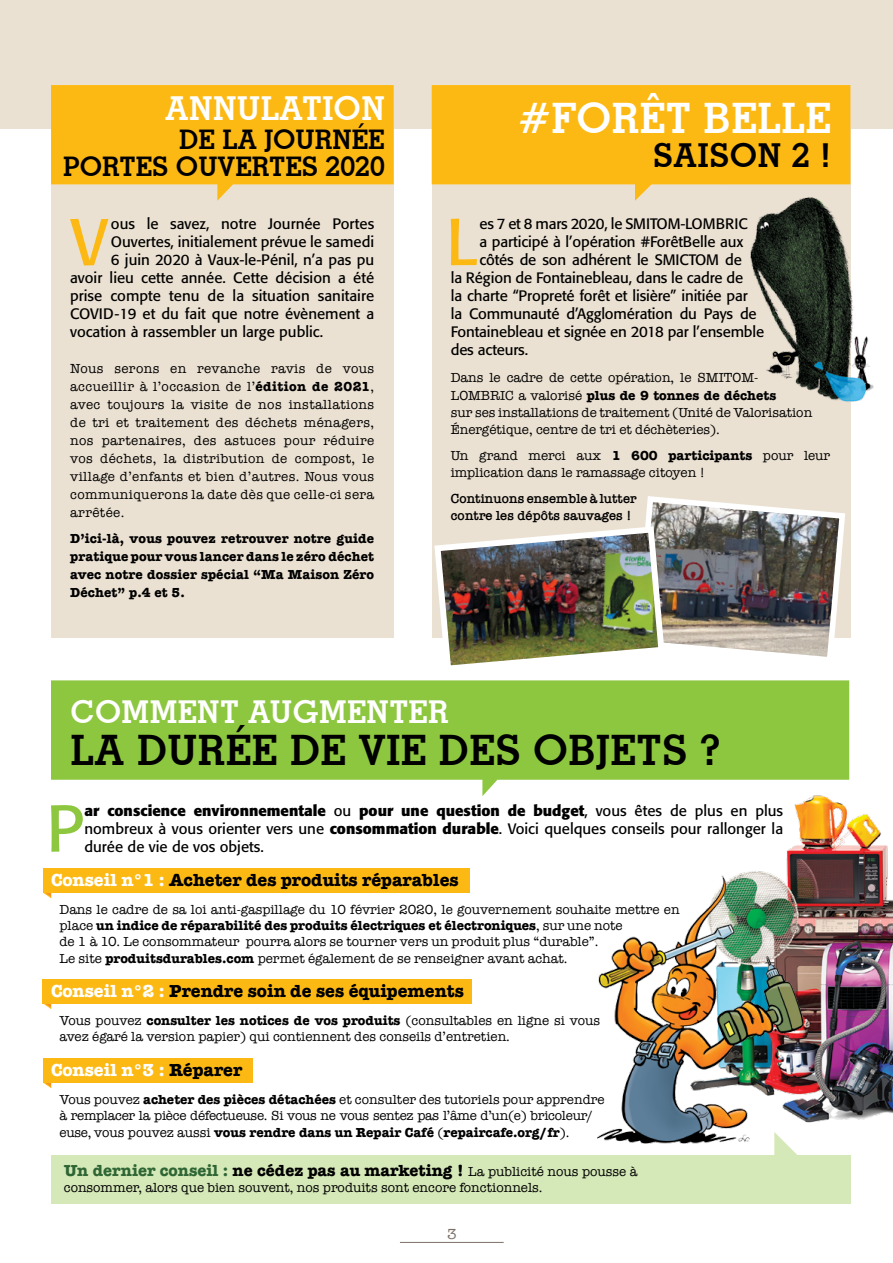
<style>
.page{position:relative;width:893px;height:1263px;background:#fff}
.page>*{position:absolute;margin:0;border:0;box-sizing:border-box;transform-origin:0 0}
.t1{font:65.55px "Formata";color:#fdb913}
.t2{font:65.55px "Formata";color:#8dc63f}
.t3{font:700 42px "Stymie BT";letter-spacing:.01em;color:#000}
.t4{font:700 42px "Stymie BT";letter-spacing:.01em;color:#fff}
.t5{font:700 33px "Stymie BT";color:#fff}
.t6{font:700 33px "Stymie BT";letter-spacing:.02em;color:#000}
.t7{font:700 31.5px "Stymie BT";color:#fff}
.t8{font:700 27px/27px "Stymie BT";color:#000;text-align:right}
.t9{font:700 18px "American Typewriter";color:#000}
.t10{font:700 18px "American Typewriter";color:#fff}
.t11{font:700 16.5px "American Typewriter";color:#000}
.t12{font:15px/18px "Formata";color:#000;text-align:justify}
.t13{font:15px "American Typewriter";color:#7d7067}
.t14{font:13.5px/18px "American Typewriter";color:#000}
.t15{font:13.5px/16.2px "American Typewriter";letter-spacing:-.02em;color:#000}
.t16{font:700 13.5px/18px "American Typewriter";letter-spacing:.01em;color:#000;text-align:justify}
.t17{font:600 13.5px/17.2px "American Typewriter";color:#000}
.s1{font-weight:700}
.s2{color:#fff}
.s3{color:#000}
.s4{color:#2e6534}
.s5{font-weight:400;font-size:13.5px}
</style>
<div class="page">
<div style="left:0;top:0;width:893px;height:128px;background:#ebe1d2"></div>
<hr style="left:400px;top:1242px;width:104px;height:1px;background:#7d7067">
<svg style="left:51px;top:680px;width:798px;height:116px;fill:#8dc63f"></svg>
<svg style="left:43px;top:1082px;width:10px;height:6px"></svg>
<div style="left:43px;top:1058px;width:210px;height:24px;background:#fdb913"></div>
<svg style="left:42px;top:996px;width:11px;height:13px"></svg>
<div style="left:43px;top:979px;width:429px;height:24px;background:#fdb913"></div>
<svg style="left:43px;top:892px;width:10px;height:6px"></svg>
<div style="left:43px;top:868px;width:426px;height:24px;background:#fdb913"></div>
<svg style="left:774px;top:1152px;width:23px;height:3px"></svg>
<div style="left:51px;top:1155px;width:799px;height:48px;background:#d5e8b7"></div>
<div style="left:432px;top:85px;width:418px;height:553px;background:#ebe1d2"></div>
<svg style="left:432px;top:85px;width:418px;height:116px;fill:#fdb913"></svg>
<div style="left:51px;top:85px;width:343px;height:553px;background:#ebe1d2"></div>
<svg style="left:51px;top:85px;width:343px;height:116px"></svg>
<img style="left:685px;top:767px;width:208px;height:385px">
<img style="left:597px;top:875px;width:208px;height:271px">
<img style="left:434px;top:496px;width:411px;height:170px">
<img style="left:722px;top:179px;width:152px;height:235px">
<h3 class="t5" style="left:165px;top:88px;width:24px">ANNULA</h3>
<h3 class="t5" style="left:302px;top:88px;width:42px">TION</h3>
<h3 class="t8" style="left:179px;top:125px;width:115px">DE LA JOURN</h3>
<h3 class="t8" style="left:63px;top:125px;width:323px">ÉE<br>PORTES OUVERTES 2020</h3>
<h1 class="t1" style="left:70px;top:202px;width:40px">V</h1>
<p class="t12" style="left:111px;top:215px;width:265px">ous le savez, notre Journée Portes</p>
<p class="t12" style="left:111px;top:233px;width:265px">Ouvertes, initialement prévue le samedi</p>
<p class="t12" style="left:111px;top:251px;width:265px">6 juin 2020 à Vaux-le-Pénil, n’a pas pu</p>
<p class="t12" style="left:70px;top:269px;width:305px">avoir lieu cette année. Cette décision a été</p>
<p class="t12" style="left:70px;top:287px;width:305px">prise compte tenu de la situation sanitaire</p>
<p class="t12" style="left:70px;top:305px;width:306px">COVID-19 et du fait que notre évènement a</p>
<p class="t12" style="left:70px;top:323px;width:255px">vocation à rassembler un large public.</p>
<p class="t14" style="left:70px;top:359px;width:306px;text-align:justify">Nous serons en revanche ravis de vous accueillir à l’occasion de l’<span class="s1">édition de 2021</span>, avec toujours la visite de nos installations de tri et traitement des déchets ménagers, nos partenaires, des astuces pour réduire vos déchets, la distribution de compost, le village d’enfants et bien d’autres. Nous vous communiquerons la date dès que celle-ci sera arrêtée.</p>
<p class="t16" style="left:70px;top:529px;width:306px">D’ici-là, vous pouvez retrouver notre guide pratique pour vous lancer dans le zéro déchet avec notre dossier spécial “Ma Maison Zéro Déchet” p.4 et 5.</p>
<h2 class="t4" style="left:519px;top:92px;width:314px">#FORÊT BELLE</h2>
<h3 class="t6" style="left:653px;top:136px;width:180px">SAISON 2 !</h3>
<h1 class="t1" style="left:446px;top:202px;width:33px">L</h1>
<p class="t12" style="left:479px;top:215px;width:270px">es 7 et 8 mars 2020, le SMITOM-LOMBRIC</p>
<p class="t12" style="left:479px;top:233px;width:265px">a participé à l’opération #ForêtBelle aux</p>
<p class="t12" style="left:479px;top:251px;width:264px">côtés de son adhérent le SMICTOM de</p>
<p class="t12" style="left:451px;top:269px;width:294px">la Région de Fontainebleau, dans le cadre de</p>
<p class="t12" style="left:451px;top:287px;width:298px">la charte “Propreté forêt et lisière” initiée par</p>
<p class="t12" style="left:451px;top:305px;width:308px">la Communauté d’Agglomération du Pays de</p>
<p class="t12" style="left:451px;top:323px;width:315px">Fontainebleau et signée en 2018 par l’ensemble</p>
<p class="t12" style="left:451px;top:341px;width:79px">des acteurs.</p>
<p class="t14" style="left:451px;top:369px;width:363px;line-height:17.2px">Dans le cadre de cette opération, le SMITOM-LOMBRIC a valorisé <span class="s1">plus de 9 tonnes de déchets<br></span>sur ses installations de traitement (Unité de Valorisation Énergétique, centre de tri et déchèteries).</p>
<p class="t14" style="left:451px;top:446px;width:381px;line-height:17.2px">Un grand merci aux <span class="s1">1 600 participants</span> pour leur implication dans le ramassage citoyen !</p>
<p class="t17" style="left:451px;top:490px;width:188px">Continuons ensemble à lutter contre les dépôts sauvages !</p>
<h3 class="t7" style="left:71px;top:693px;width:26px">COMMEN</h3>
<h3 class="t7" style="left:220px;top:693px;width:123px">T AUGMEN</h3>
<h3 class="t7" style="left:389px;top:693px;width:40px">TER</h3>
<h2 class="t3" style="left:71px;top:724px;width:97px">LA DUR</h2>
<h2 class="t3" style="left:226px;top:724px;width:496px">ÉE DE VIE DES OBJETS ?</h2>
<h1 class="t2" style="left:46px;top:789px;width:40px">P</h1>
<p class="t12" style="left:84px;top:801px;width:700px"><span class="s1">ar conscience environnementale</span> ou <span class="s1">pour une question de budget</span>, vous êtes de plus en plus nombreux à vous orienter vers une <span class="s1">consommation durable</span>. Voici quelques conseils pour rallonger la durée de vie de vos objets.</p>
<h3 class="t9" style="left:51px;top:864px;width:409px"><span class="s2">Conseil n°1 :</span> Acheter des produits réparables</h3>
<p class="t14" style="left:60px;top:901px;width:622px;line-height:16.2px">Dans le cadre de sa loi anti-gaspillage du 10 février 2020, le gouvernement souhaite mettre en place <span class="s1">un indice de réparabilité des produits électriques et électroniques</span>, sur une note<br>de 1 à 10. Le consommateur pourra alors se tourner vers un produit plus “durable”.<br>Le site <span class="s1">produitsdurables.com</span> permet également de se renseigner avant achat.</p>
<h3 class="t9" style="left:51px;top:975px;width:414px"><span class="s2">Conseil n°2 :</span> Prendre soin de ses équipements</h3>
<p class="t14" style="left:60px;top:1012px;width:542px;line-height:16.2px">Vous pouvez <span class="s1">consulter les notices de vos produits</span> (consultables en ligne si vous avez égaré la version papier) qui contiennent des conseils d’entretien.</p>
<h3 class="t10" style="left:51px;top:1054px;width:193px">Conseil n°3 : <span class="s3">Réparer</span></h3>
<p class="t15" style="left:60px;top:1091px;width:546px">Vous pouvez <span class="s1">acheter des pièces détachées</span> et consulter des tutoriels pour apprendre à remplacer la pièce défectueuse. Si vous ne vous sentez pas l’âme d’un(e) bricoleur/ euse, vous pouvez aussi <span class="s1">vous rendre dans un Repair Café</span> (<span class="s1">repaircafe.org/fr</span>).</p>
<p class="t11" style="left:64px;top:1156px;width:575px"><span class="s4">Un dernier conseil :</span> ne cédez pas au marketing ! <span class="s5">La publicité nous pousse à</span></p>
<p class="t14" style="left:64px;top:1178px;width:480px">consommer, alors que bien souvent, nos produits sont encore fonctionnels.</p>
<p class="t13" style="left:447px;top:1223px;width:11px">3</p>
</div>
